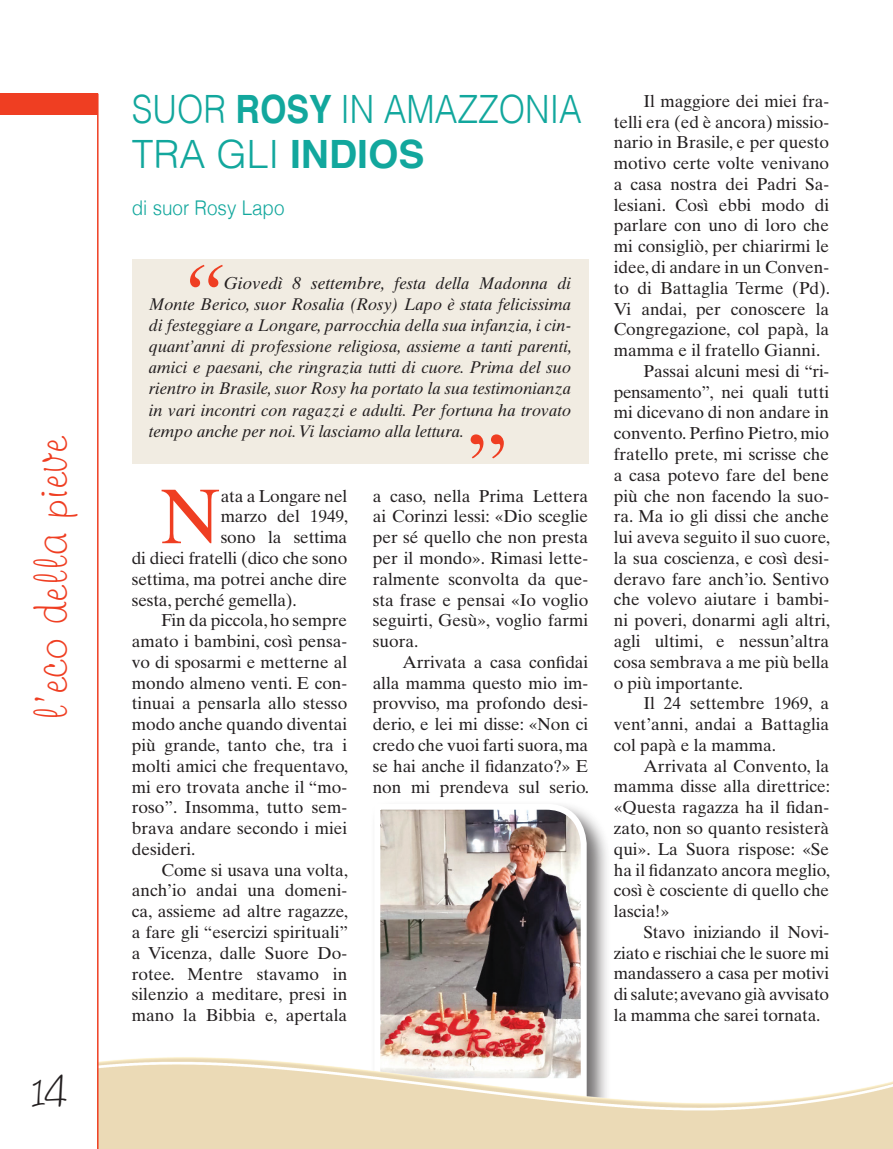
<style>
.page{position:relative;width:893px;height:1149px;background:#fff}
.page>*{position:absolute;margin:0;border:0;box-sizing:border-box;transform-origin:0 0}
.t1{font:italic 90px "Times Ten";color:#ef3e22}
.t2{font:90px "Times Ten";color:#ef3e22}
.t3{font:77.4px "Times Ten";color:#ef3e22}
.t4{font:48px "Freehand 591 BT Regular A";color:#ef3e22}
.t5{font:48px "Freehand 591 BT Regular A";color:#231f20}
.t6{font:300 39px "Helvetica";color:#12a79d;scale:.87 1}
.t7{font:300 39px "Helvetica";color:#12a79d}
.t8{font:300 20.25px "Helvetica";color:#12a79d;scale:.93 1}
.t9{font:17.25px/20.7px "Times Ten";color:#231f20;text-align:justify}
.t10{font:italic 16.8px/21px "Times Ten";color:#231f20;text-align:justify}
.s1{font-weight:700}
.s2{font-size:17.25px}
</style>
<div class="page">
<div style="left:371px;top:799px;width:240px;height:349px;background:#231f20;opacity:.65"></div>
<img style="left:371px;top:800px;width:219px;height:254px">
<img style="left:99px;top:1054px;width:794px;height:94px">
<hr style="left:97px;top:94px;width:2px;height:1054px;background:#ef3e22">
<div style="left:0;top:94px;width:98px;height:21px;background:#ef3e22"></div>
<div style="left:132px;top:259px;width:456px;height:204px;background:#f1ece2"></div>
<p class="t4" style="left:21px;top:720px;width:285px;rotate:-90deg">l’eco della pieve</p>
<p class="t5" style="left:32px;top:1059px;width:36px">14</p>
<p class="t6" style="left:132px;top:76px;width:519px">SUOR <span class="s1">ROSY</span> IN AMAZZONIA</p>
<p class="t7" style="left:132px;top:121px;width:294px">TRA GLI <span class="s1">INDIOS</span></p>
<p class="t8" style="left:132px;top:190px;width:166px">di suor Rosy Lapo</p>
<p class="t1" style="left:179px;top:243px;width:46px">“</p>
<p class="t10" style="left:149px;top:273px;width:425px;text-indent:75px"><span class="s2">Giovedì 8 settembre</span>, festa della Madonna di Monte Berico, suor Rosalia (Rosy) Lapo è stata felicissima di festeggiare a Longare, parrocchia della sua infanzia, i cin&shy;quant’anni di professione religiosa, assieme a tanti parenti, amici e paesani, che ringrazia tutti di cuore. Prima del suo rientro in Brasile, suor Rosy ha portato la sua testimonianza in vari incontri con ragazzi e adulti. Per fortuna ha trovato tempo anche per noi. Vi lasciamo alla lettura.</p>
<p class="t2" style="left:464px;top:412px;width:46px">”</p>
<p class="t3" style="left:160px;top:470px;width:62px">N</p>
<p class="t9" style="left:221px;top:485px;width:128px">ata a Longare nel</p>
<p class="t9" style="left:221px;top:506px;width:129px">marzo del 1949,</p>
<p class="t9" style="left:221px;top:526px;width:128px">sono la settima</p>
<p class="t9" style="left:132px;top:547px;width:217px">di dieci fratelli (dico che sono</p>
<p class="t9" style="left:132px;top:568px;width:217px">settima, ma potrei anche dire</p>
<p class="t9" style="left:132px;top:589px;width:166px">sesta, perché gemella).</p>
<p class="t9" style="left:132px;top:609px;width:218px;text-indent:30px">Fin da piccola, ho sempre amato i bambini, così pensa&shy;vo di sposarmi e metterne al mondo almeno venti. E con&shy;tinuai a pensarla allo stesso modo anche quando diventai più grande, tanto che, tra i molti amici che frequentavo, mi ero trovata anche il “mo&shy;roso”. Insomma, tutto sem&shy;brava andare secondo i miei desideri.</p>
<p class="t9" style="left:132px;top:859px;width:218px;text-indent:30px">Come si usava una volta, anch’io andai una domeni&shy;ca, assieme ad altre ragazze, a fare gli “esercizi spirituali” a Vicenza, dalle Suore Do&shy;rotee. Mentre stavamo in silenzio a meditare, presi in mano la Bibbia e, apertala</p>
<p class="t9" style="left:373px;top:485px;width:217px">a caso, nella Prima Lettera ai Corinzi lessi: «Dio sceglie per sé quello che non presta per il mondo». Rimasi lette&shy;ralmente sconvolta da que&shy;sta frase e pensai «Io voglio seguirti, Gesù», voglio farmi suora.</p>
<p class="t9" style="left:373px;top:651px;width:218px;text-indent:30px">Arrivata a casa confidai alla mamma questo mio im&shy;provviso, ma profondo desi&shy;derio, e lei mi disse: «Non ci credo che vuoi farti suora, ma se hai anche il fidanzato?» E non mi prendeva sul serio.</p>
<p class="t9" style="left:614px;top:90px;width:218px;text-indent:30px">Il maggiore dei miei fra&shy;telli era (ed è ancora) missio&shy;nario in Brasile, e per questo motivo certe volte venivano a casa nostra dei Padri Sa&shy;lesiani. Così ebbi modo di parlare con uno di loro che mi consigliò, per chiarirmi le idee, di andare in un Conven&shy;to di Battaglia Terme (Pd).<br>Vi andai, per conoscere la Congregazione, col papà, la mamma e il fratello Gianni.</p>
<p class="t9" style="left:614px;top:360px;width:218px;text-indent:30px">Passai alcuni mesi di “ri&shy;pensamento”, nei quali tutti mi dicevano di non andare in convento. Perfino Pietro, mio fratello prete, mi scrisse che a casa potevo fare del bene più che non facendo la suo&shy;ra. Ma io gli dissi che anche lui aveva seguito il suo cuore, la sua coscienza, e così desi&shy;deravo fare anch’io. Sentivo che volevo aiutare i bambi&shy;ni poveri, donarmi agli altri, agli ultimi, e nessun’altra cosa sembrava a me più bella o più importante.</p>
<p class="t9" style="left:614px;top:692px;width:217px;text-indent:30px">Il 24 settembre 1969, a vent’anni, andai a Battaglia col papà e la mamma.</p>
<p class="t9" style="left:614px;top:755px;width:218px;text-indent:30px">Arrivata al Convento, la mamma disse alla direttrice: «Questa ragazza ha il fidan&shy;zato, non so quanto resisterà qui». La Suora rispose: «Se ha il fidanzato ancora meglio, così è cosciente di quello che lascia!»</p>
<p class="t9" style="left:614px;top:921px;width:217px;text-indent:30px">Stavo iniziando il Novi&shy;ziato e rischiai che le suore mi mandassero a casa per motivi di salute; avevano già avvisato la mamma che sarei tornata.</p>
</div>
